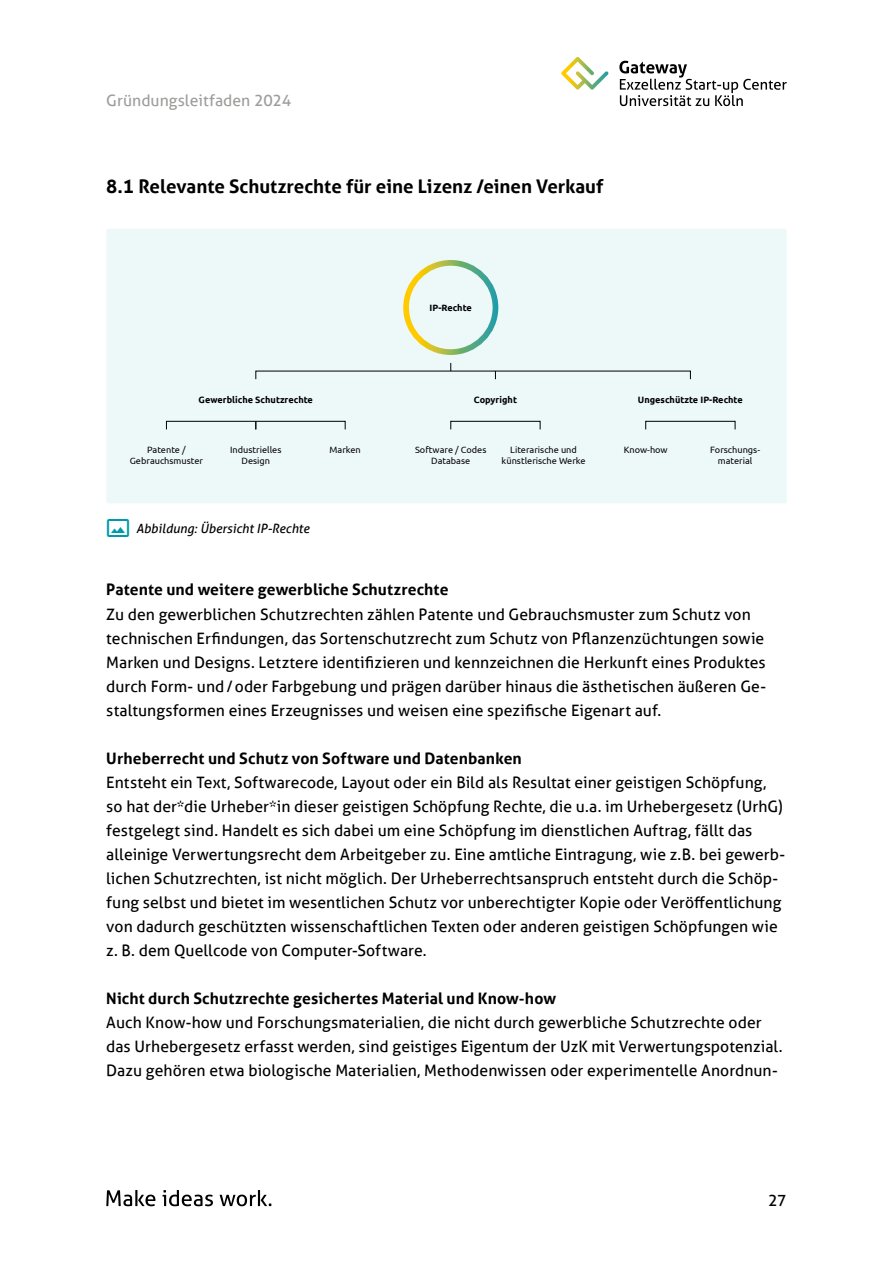
<style>
.page{position:relative;width:893px;height:1263px;background:#fff}
.page>*{position:absolute;margin:0;border:0;box-sizing:border-box;transform-origin:0 0}
.t1{font:700 18.75px "Aller";color:#000}
.t2{font:15.75px/24px "Aller";color:#000}
.t3{font:700 15.75px "Aller";letter-spacing:.005em;color:#000}
.t4{font:15.75px "Aller";color:#9d9d9c}
.t5{font:italic 12.75px "Aller";color:#000}
.t6{font:9.15px/10.9px "Ubuntu";color:#070606;text-align:center}
.t7{font:700 9.15px "Ubuntu";color:#000}
</style>
<div class="page">
<svg style="left:561px;top:57px;width:48px;height:33px"></svg>
<svg style="left:619px;top:61px;width:168px;height:45px"></svg>
<svg style="left:106px;top:1190px;width:49px;height:16px"></svg>
<svg style="left:163px;top:1190px;width:50px;height:16px"></svg>
<svg style="left:220px;top:1190px;width:51px;height:16px"></svg>
<div style="left:106px;top:229px;width:681px;height:274px;background:#edf8f9;border-radius:2px"></div>
<div style="left:646px;top:421px;width:89px;height:9px;border:1px solid #000"></div>
<div style="left:166px;top:421px;width:179px;height:9px;border:1px solid #000"></div>
<div style="left:451px;top:421px;width:89px;height:9px;border:1px solid #000"></div>
<div style="left:403px;top:260px;width:95px;height:95px;border:6px solid #fff;border-radius:50%"></div>
<p class="t4" style="left:106px;top:91px;width:186px">Gründungsleitfaden 2024</p>
<p class="t1" style="left:106px;top:175px;width:499px">8.1 Relevante Schutzrechte für eine Lizenz /einen Verkauf</p>
<p class="t7" style="left:430px;top:303px;width:44px">IP-Rechte</p>
<p class="t7" style="left:199px;top:394px;width:116px">Gewerbliche Schutzrechte</p>
<p class="t7" style="left:474px;top:394px;width:45px">Copyright</p>
<p class="t7" style="left:638px;top:394px;width:106px">Ungeschützte IP-Rechte</p>
<p class="t6" style="left:130px;top:444px;width:75px">Patente /<br>Gebrauchsmuster</p>
<p class="t6" style="left:230px;top:444px;width:53px">Industrielles<br>Design</p>
<p class="t6" style="left:330px;top:444px;width:33px">Marken</p>
<p class="t5" style="left:136px;top:521px;width:175px">Abbildung: Übersicht IP-Rechte</p>
<p class="t6" style="left:415px;top:444px;width:73px">Software / Codes<br>Database</p>
<p class="t6" style="left:502px;top:444px;width:85px">Literarische und künstlerische Werke</p>
<p class="t6" style="left:624px;top:444px;width:45px">Know-how</p>
<p class="t6" style="left:710px;top:444px;width:51px">Forschungs&shy;material</p>
<p class="t3" style="left:106px;top:580px;width:344px">Patente und weitere gewerbliche Schutzrechte</p>
<p class="t2" style="left:106px;top:602px;width:661px">Zu den gewerblichen Schutzrechten zählen Patente und Gebrauchsmuster zum Schutz von technischen Erfindungen, das Sortenschutzrecht zum Schutz von Pflanzenzüchtungen sowie Marken und Designs. Letztere identifizieren und kennzeichnen die Herkunft eines Produktes durch Form- und/oder Farbgebung und prägen darüber hinaus die ästhetischen äußeren Ge&shy;staltungsformen eines Erzeugnisses und weisen eine spezifische Eigenart auf.</p>
<p class="t3" style="left:106px;top:748px;width:417px">Urheberrecht und Schutz von Software und Datenbanken</p>
<p class="t2" style="left:106px;top:770px;width:680px">Entsteht ein Text, Softwarecode, Layout oder ein Bild als Resultat einer geistigen Schöpfung, so hat der*die Urheber*in dieser geistigen Schöpfung Rechte, die u.a. im Urhebergesetz (UrhG) festgelegt sind. Handelt es sich dabei um eine Schöpfung im dienstlichen Auftrag, fällt das alleinige Verwertungsrecht dem Arbeitgeber zu. Eine amtliche Eintragung, wie z.B. bei gewerb&shy;lichen Schutzrechten, ist nicht möglich. Der Urheberrechtsanspruch entsteht durch die Schöp&shy;fung selbst und bietet im wesentlichen Schutz vor unberechtigter Kopie oder Veröffentlichung von dadurch geschützten wissenschaftlichen Texten oder anderen geistigen Schöpfungen wie z. B. dem Quellcode von Computer-Software.</p>
<p class="t3" style="left:106px;top:988px;width:451px">Nicht durch Schutzrechte gesichertes Material und Know-how</p>
<p class="t2" style="left:106px;top:1010px;width:678px">Auch Know-how und Forschungsmaterialien, die nicht durch gewerbliche Schutzrechte oder das Urhebergesetz erfasst werden, sind geistiges Eigentum der UzK mit Verwertungspotenzial.<br>Dazu gehören etwa biologische Materialien, Methodenwissen oder experimentelle Anordnun-</p>
<p class="t2" style="left:768px;top:1188px;width:20px">27</p>
</div>
